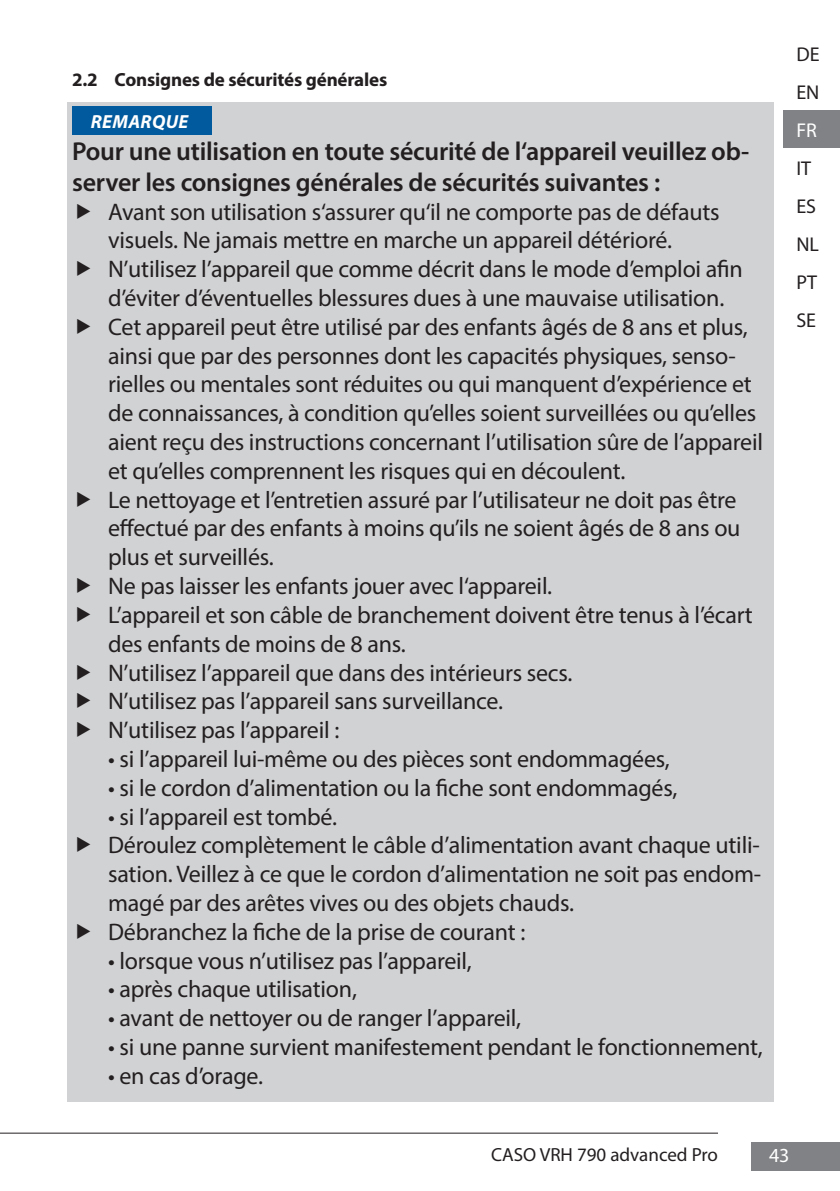
<style>
.page{position:relative;width:840px;height:1191px;background:#fff}
.page>*{position:absolute;margin:0;border:0;box-sizing:border-box;transform-origin:0 0}
.t1{font:600 26px/31.2px "Myriad Pro";letter-spacing:-.01em;color:#231f20}
.t2{font:24px/28.8px "Myriad Pro";letter-spacing:-.01em;color:#231f20}
.t3{font:20px/38px "Myriad Pro";color:#231f20}
.t4{font:20px "Myriad Pro";color:#fff}
.t5{font:700 19px "Myriad Pro";letter-spacing:-.01em;color:#231f20}
.t6{font:19px "Myriad Pro";color:#231f20}
.t7{font:italic 700 19px "Myriad Pro";letter-spacing:.02em;color:#fff}
</style>
<div class="page">
<div style="left:750px;top:1141px;width:89px;height:29px;background:#808285"></div>
<hr style="left:0;top:1132px;width:717px;height:1px;background:#231f20">
<div style="left:782px;top:110px;width:57px;height:38px;background:#808285"></div>
<div style="left:67px;top:102px;width:705px;height:999px;background:#d1d2d4"></div>
<div style="left:72px;top:106px;width:139px;height:28px;background:#015a9d"></div>
<p class="t5" style="left:72px;top:67px;width:316px">2.2 Consignes de sécurités générales</p>
<p class="t7" style="left:91px;top:109px;width:99px">REMARQUE</p>
<p class="t1" style="left:72px;top:134px;width:678px">Pour une utilisation en toute sécurité de l‘appareil veuillez ob&shy;server les consignes générales de sécurités suivantes :</p>
<p class="t2" style="left:108px;top:197px;width:656px">Avant son utilisation s‘assurer qu‘il ne comporte pas de défauts visuels. Ne jamais mettre en marche un appareil détérioré.<br>N’utilisez l’appareil que comme décrit dans le mode d’emploi afin d’éviter d’éventuelles blessures dues à une mauvaise utilisation.<br>Cet appareil peut être utilisé par des enfants âgés de 8 ans et plus, ainsi que par des personnes dont les capacités physiques, senso&shy;rielles ou mentales sont réduites ou qui manquent d’expérience et de connaissances, à condition qu’elles soient surveillées ou qu’elles aient reçu des instructions concernant l’utilisation sûre de l’appareil et qu’elles comprennent les risques qui en découlent.<br>Le nettoyage et l’entretien assuré par l’utilisateur ne doit pas être effectué par des enfants à moins qu’ils ne soient âgés de 8 ans ou plus et surveillés.<br>Ne pas laisser les enfants jouer avec l‘appareil.<br>L’appareil et son câble de branchement doivent être tenus à l’écart des enfants de moins de 8 ans.<br>N’utilisez l’appareil que dans des intérieurs secs.<br>N’utilisez pas l’appareil sans surveillance.<br>N’utilisez pas l’appareil :</p>
<p class="t2" style="left:108px;top:744px;width:563px">• si l’appareil lui-même ou des pièces sont endommagées,</p>
<p class="t2" style="left:108px;top:773px;width:570px">• si le cordon d’alimentation ou la fiche sont endommagés,</p>
<p class="t2" style="left:108px;top:801px;width:654px">• si l’appareil est tombé.<br>Déroulez complètement le câble d’alimentation avant chaque utili&shy;sation. Veillez à ce que le cordon d’alimentation ne soit pas endom&shy;magé par des arêtes vives ou des objets chauds.<br>Débranchez la fiche de la prise de courant :</p>
<p class="t2" style="left:108px;top:945px;width:365px">• lorsque vous n’utilisez pas l’appareil,</p>
<p class="t2" style="left:108px;top:974px;width:250px">• après chaque utilisation,</p>
<p class="t2" style="left:108px;top:1003px;width:414px">• avant de nettoyer ou de ranger l’appareil,</p>
<p class="t2" style="left:108px;top:1032px;width:655px">• si une panne survient manifestement pendant le fonctionnement,</p>
<p class="t2" style="left:108px;top:1061px;width:156px">• en cas d’orage.</p>
<p class="t3" style="left:796px;top:34px;width:25px">DE<br>EN</p>
<p class="t4" style="left:796px;top:117px;width:22px">FR</p>
<p class="t3" style="left:796px;top:148px;width:16px">IT</p>
<p class="t3" style="left:796px;top:186px;width:21px">ES</p>
<p class="t3" style="left:796px;top:224px;width:24px">NL</p>
<p class="t3" style="left:796px;top:263px;width:22px">PT<br>SE</p>
<p class="t6" style="left:491px;top:1142px;width:228px">CASO VRH 790 advanced Pro</p>
<p class="t4" style="left:768px;top:1142px;width:22px">43</p>
</div>
